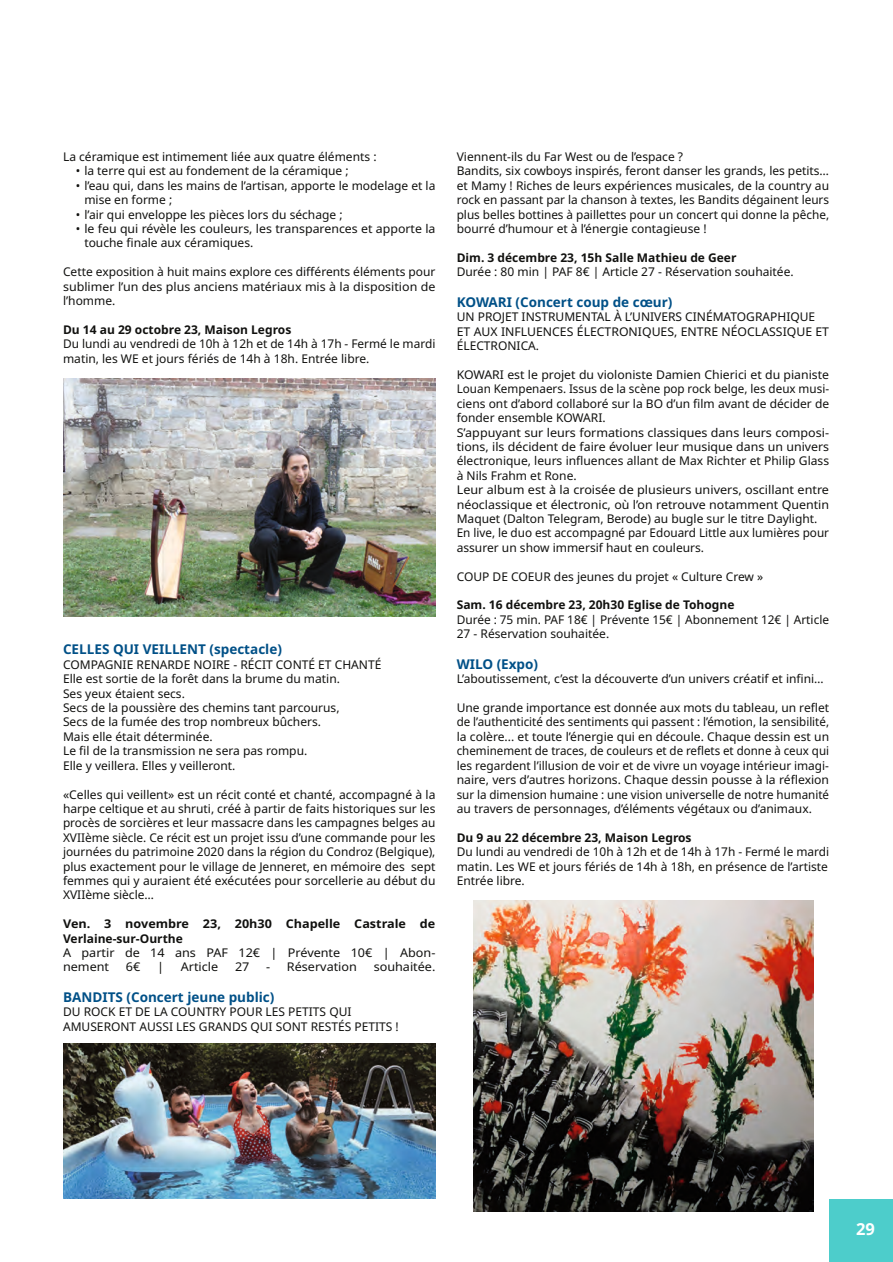
<style>
.page{position:relative;width:893px;height:1262px;background:#fff}
.page>*{position:absolute;margin:0;border:0;box-sizing:border-box;transform-origin:0 0}
.t1{font:700 16.5px "Noto Sans";color:#fff}
.t2{font:700 13.5px "Noto Sans";color:#005087}
.t3{font:12px/14.4px "Noto Sans";color:#11110f}
.t4{font:700 12px "Noto Sans";color:#11110f}
.t5{font:12px/14.4px "Noto Sans";color:#11110f;scale:1.05 1}
.t6{font:700 12px/14.4px "Noto Sans";color:#11110f;scale:1.05 1}
</style>
<div class="page">
<img style="left:63px;top:378px;width:372px;height:238px">
<img style="left:63px;top:1043px;width:372px;height:155px">
<img style="left:474px;top:900px;width:339px;height:310px">
<div style="left:829px;top:1198px;width:63px;height:63px;background:#4dcdcb"></div>
<p class="t3" style="left:63px;top:150px;width:315px">La céramique est intimement liée aux quatre éléments :</p>
<p class="t3" style="left:76px;top:164px;width:274px">• la terre qui est au fondement de la céramique ;</p>
<p class="t3" style="left:84px;top:178px;width:352px;text-indent:-9px">• l’eau qui, dans les mains de l’artisan, apporte le modelage et la mise en forme ;</p>
<p class="t3" style="left:76px;top:207px;width:268px">• l’air qui enveloppe les pièces lors du séchage ;</p>
<p class="t3" style="left:84px;top:222px;width:352px;text-indent:-9px">• le feu qui révèle les couleurs, les transparences et apporte la touche finale aux céramiques.</p>
<p class="t3" style="left:63px;top:265px;width:374px;text-align:justify">Cette exposition à huit mains explore ces différents éléments pour sublimer l’un des plus anciens matériaux mis à la disposition de l’homme.</p>
<p class="t4" style="left:63px;top:323px;width:230px">Du 14 au 29 octobre 23, Maison Legros</p>
<p class="t3" style="left:63px;top:337px;width:374px">Du lundi au vendredi de 10h à 12h et de 14h à 17h - Fermé le mardi matin, les WE et jours fériés de 14h à 18h. Entrée libre.</p>
<p class="t2" style="left:63px;top:642px;width:220px">CELLES QUI VEILLENT (spectacle)</p>
<p class="t3" style="left:63px;top:657px;width:320px">COMPAGNIE RENARDE NOIRE - RÉCIT CONTÉ ET CHANTÉ Elle est sortie de la forêt dans la brume du matin.<br>Ses yeux étaient secs.<br>Secs de la poussière des chemins tant parcourus,<br>Secs de la fumée des trop nombreux bûchers.<br>Mais elle était déterminée.<br>Le fil de la transmission ne sera pas rompu.<br>Elle y veillera. Elles y veilleront.</p>
<p class="t3" style="left:63px;top:787px;width:374px;text-align:justify">«Celles qui veillent» est un récit conté et chanté, accompagné à la harpe celtique et au shruti, créé à partir de faits historiques sur les procès de sorcières et leur massacre dans les campagnes belges au XVIIème siècle. Ce récit est un projet issu d’une commande pour les journées du patrimoine 2020 dans la région du Condroz (Belgique), plus exactement pour le village de Jenneret, en mémoire des sept femmes qui y auraient été exécutées pour sorcellerie au début du XVIIème siècle…</p>
<p class="t6" style="left:63px;top:916px;width:356px">Ven. 3 novembre 23, 20h30 Chapelle Castrale de<br>Verlaine-sur-Ourthe</p>
<p class="t5" style="left:63px;top:945px;width:356px">A partir de 14 ans PAF 12€ | Prévente 10€ | Abon&shy;nement</p>
<p class="t5" style="left:126px;top:960px;width:15px">6€</p>
<p class="t5" style="left:157px;top:960px;width:8px">|</p>
<p class="t5" style="left:181px;top:960px;width:37px">Article</p>
<p class="t5" style="left:235px;top:960px;width:15px">27</p>
<p class="t5" style="left:266px;top:960px;width:88px">- Réservation</p>
<p class="t5" style="left:373px;top:960px;width:60px">souhaitée.</p>
<p class="t2" style="left:63px;top:989px;width:213px">BANDITS (Concert jeune public)</p>
<p class="t3" style="left:63px;top:1005px;width:337px">DU ROCK ET DE LA COUNTRY POUR LES PETITS QUI<br>AMUSERONT AUSSI LES GRANDS QUI SONT RESTÉS PETITS !</p>
<p class="t3" style="left:456px;top:150px;width:374px">Viennent-ils du Far West ou de l’espace ?<br>Bandits, six cowboys inspirés, feront danser les grands, les petits… et Mamy ! Riches de leurs expériences musicales, de la country au rock en passant par la chanson à textes, les Bandits dégainent leurs plus belles bottines à paillettes pour un concert qui donne la pêche, bourré d’humour et à l’énergie contagieuse !</p>
<p class="t4" style="left:456px;top:251px;width:281px">Dim. 3 décembre 23, 15h Salle Mathieu de Geer</p>
<p class="t3" style="left:456px;top:265px;width:338px">Durée : 80 min | PAF 8€ | Article 27 - Réservation souhaitée.</p>
<p class="t2" style="left:456px;top:294px;width:217px">KOWARI (Concert coup de cœur)</p>
<p class="t3" style="left:456px;top:310px;width:374px">UN PROJET INSTRUMENTAL À L’UNIVERS CINÉMATOGRAPHIQUE<br>ET AUX INFLUENCES ÉLECTRONIQUES, ENTRE NÉOCLASSIQUE ET<br>ÉLECTRONICA.</p>
<p class="t3" style="left:456px;top:367px;width:374px">KOWARI est le projet du violoniste Damien Chierici et du pianiste Louan Kempenaers. Issus de la scène pop rock belge, les deux musi&shy;ciens ont d’abord collaboré sur la BO d’un film avant de décider de fonder ensemble KOWARI.<br>S’appuyant sur leurs formations classiques dans leurs composi&shy;tions, ils décident de faire évoluer leur musique dans un univers électronique, leurs influences allant de Max Richter et Philip Glass à Nils Frahm et Rone.<br>Leur album est à la croisée de plusieurs univers, oscillant entre néoclassique et électronic, où l’on retrouve notamment Quentin Maquet (Dalton Telegram, Berode) au bugle sur le titre Daylight.<br>En live, le duo est accompagné par Edouard Little aux lumières pour assurer un show immersif haut en couleurs.</p>
<p class="t3" style="left:456px;top:569px;width:308px">COUP DE COEUR des jeunes du projet « Culture Crew »</p>
<p class="t4" style="left:456px;top:598px;width:279px">Sam. 16 décembre 23, 20h30 Eglise de Tohogne</p>
<p class="t3" style="left:456px;top:612px;width:374px">Durée : 75 min. PAF 18€ | Prévente 15€ | Abonnement 12€ | Article<br>27 - Réservation souhaitée.</p>
<p class="t2" style="left:456px;top:656px;width:83px">WILO (Expo)</p>
<p class="t3" style="left:456px;top:672px;width:368px">L’aboutissement, c’est la découverte d’un univers créatif et infini…</p>
<p class="t3" style="left:456px;top:700px;width:374px;text-align:justify">Une grande importance est donnée aux mots du tableau, un reflet de l’authenticité des sentiments qui passent : l’émotion, la sensibilité, la colère... et toute l’énergie qui en découle. Chaque dessin est un cheminement de traces, de couleurs et de reflets et donne à ceux qui les regardent l’illusion de voir et de vivre un voyage intérieur imagi&shy;naire, vers d’autres horizons. Chaque dessin pousse à la réflexion sur la dimension humaine : une vision universelle de notre humanité au travers de personnages, d’éléments végétaux ou d’animaux.</p>
<p class="t4" style="left:456px;top:830px;width:236px">Du 9 au 22 décembre 23, Maison Legros</p>
<p class="t3" style="left:456px;top:844px;width:374px;text-align:justify">Du lundi au vendredi de 10h à 12h et de 14h à 17h - Fermé le mardi matin. Les WE et jours fériés de 14h à 18h, en présence de l’artiste Entrée libre.</p>
<h1 class="t1" style="left:855px;top:1219px;width:20px">29</h1>
</div>
